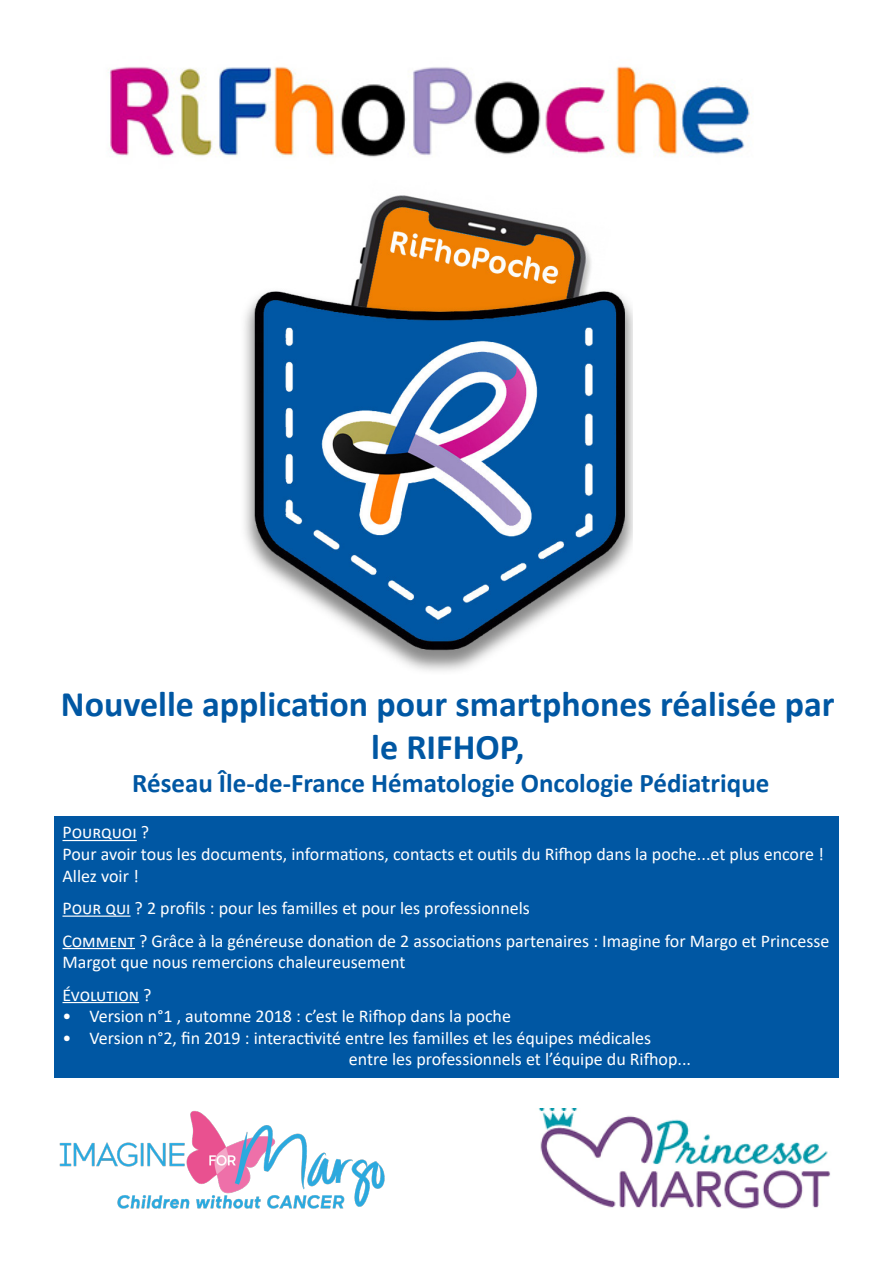
<style>
.page{position:relative;width:893px;height:1263px;background:#fff}
.page>*{position:absolute;margin:0;border:0;box-sizing:border-box;transform-origin:0 0}
.t1{font:700 36px/43.2px "Calibri";color:#0057a3;text-align:center}
.t2{font:700 27px "Calibri";color:#0057a3}
.t3{font:18px/21.6px "Calibri";color:#fff}
</style>
<div class="page">
<img style="left:244px;top:195px;width:388px;height:476px">
<img style="left:108px;top:66px;width:643px;height:91px">
<img style="left:59px;top:1111px;width:326px;height:98px">
<img style="left:539px;top:1109px;width:291px;height:100px">
<div style="left:54px;top:816px;width:785px;height:262px;background:#0057a3"></div>
<hr style="left:63px;top:840px;width:74px;height:1px;background:#fff">
<hr style="left:63px;top:915px;width:68px;height:2px;background:#fff">
<hr style="left:63px;top:948px;width:72px;height:1px;background:#fff">
<hr style="left:63px;top:1002px;width:76px;height:1px;background:#fff">
<p class="t1" style="left:61px;top:682px;width:775px">Nouvelle application pour smartphones réalisée par le RIFHOP,</p>
<p class="t2" style="left:132px;top:763px;width:639px">Réseau Île-de-France Hématologie Oncologie Pédiatrique</p>
<p class="t3" style="left:63px;top:821px;width:88px">Pourquoi ?</p>
<p class="t3" style="left:63px;top:843px;width:763px">Pour avoir tous les documents, informations, contacts et outils du Rifhop dans la poche...et plus encore !</p>
<p class="t3" style="left:63px;top:864px;width:78px">Allez voir !</p>
<p class="t3" style="left:63px;top:897px;width:469px">Pour qui ? 2 profils : pour les familles et pour les professionnels</p>
<p class="t3" style="left:63px;top:929px;width:768px">Comment ? Grâce à la généreuse donation de 2 associations partenaires : Imagine for Margo et Princesse<br>Margot que nous remercions chaleureusement</p>
<p class="t3" style="left:63px;top:983px;width:91px">Évolution ?</p>
<p class="t3" style="left:63px;top:1005px;width:450px">• Version n°1 , automne 2018 : c’est le Rifhop dans la poche</p>
<p class="t3" style="left:63px;top:1026px;width:590px">• Version n°2, fin 2019 : interactivité entre les familles et les équipes médicales</p>
<p class="t3" style="left:349px;top:1048px;width:344px">entre les professionnels et l’équipe du Rifhop...</p>
</div>
